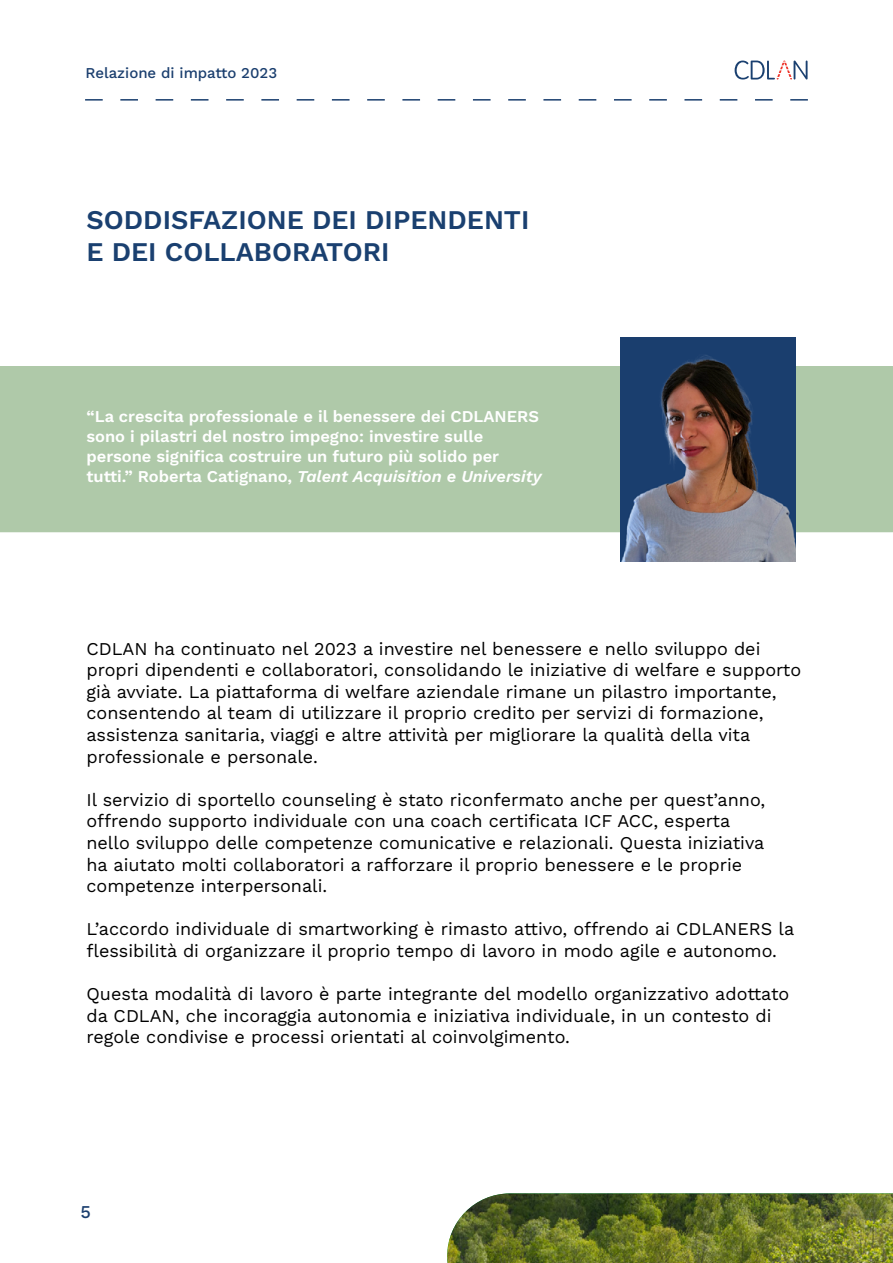
<style>
.page{position:relative;width:893px;height:1263px;background:#fff}
.page>*{position:absolute;margin:0;border:0;box-sizing:border-box;transform-origin:0 0}
.t1{font:27px/32.4px "Work Sans";color:#1a4070}
.t2{font:18px/21.6px "Work Sans";color:#000}
.t3{font:18px "Work Sans";color:#1a3e6e}
.t4{font:16.5px/19.8px "Work Sans";color:#fff}
.t5{font:15px "Work Sans";color:#1a3e6e}
.s1{font-style:italic}
</style>
<div class="page">
<svg style="left:85px;top:99px;width:723px;height:2px"></svg>
<svg style="left:735px;top:61px;width:73px;height:19px"></svg>
<img style="left:447px;top:1193px;width:446px;height:70px">
<div style="left:0;top:366px;width:893px;height:166px;background:#afc9a9"></div>
<img style="left:620px;top:337px;width:176px;height:224px">
<p class="t5" style="left:85px;top:62px;width:193px">Relazione di impatto 2023</p>
<h1 class="t1" style="left:86px;top:202px;width:444px">SODDISFAZIONE DEI DIPENDENTI<br>E DEI COLLABORATORI</h1>
<p class="t4" style="left:86px;top:406px;width:457px">“La crescita professionale e il benessere dei CDLANERS sono i pilastri del nostro impegno: investire sulle persone significa costruire un futuro più solido per tutti.” Roberta Catignano, <span class="s1">Talent Acquisition e University</span></p>
<p class="t2" style="left:86px;top:637px;width:716px">CDLAN ha continuato nel 2023 a investire nel benessere e nello sviluppo dei propri dipendenti e collaboratori, consolidando le iniziative di welfare e supporto già avviate. La piattaforma di welfare aziendale rimane un pilastro importante, consentendo al team di utilizzare il proprio credito per servizi di formazione, assistenza sanitaria, viaggi e altre attività per migliorare la qualità della vita professionale e personale.</p>
<p class="t2" style="left:86px;top:788px;width:680px">Il servizio di sportello counseling è stato riconfermato anche per quest’anno, offrendo supporto individuale con una coach certificata ICF ACC, esperta nello sviluppo delle competenze comunicative e relazionali. Questa iniziativa ha aiutato molti collaboratori a rafforzare il proprio benessere e le proprie competenze interpersonali.</p>
<p class="t2" style="left:86px;top:918px;width:709px">L’accordo individuale di smartworking è rimasto attivo, offrendo ai CDLANERS la flessibilità di organizzare il proprio tempo di lavoro in modo agile e autonomo.</p>
<p class="t2" style="left:86px;top:982px;width:704px">Questa modalità di lavoro è parte integrante del modello organizzativo adottato da CDLAN, che incoraggia autonomia e iniziativa individuale, in un contesto di regole condivise e processi orientati al coinvolgimento.</p>
<p class="t3" style="left:81px;top:1198px;width:12px">5</p>
</div>
